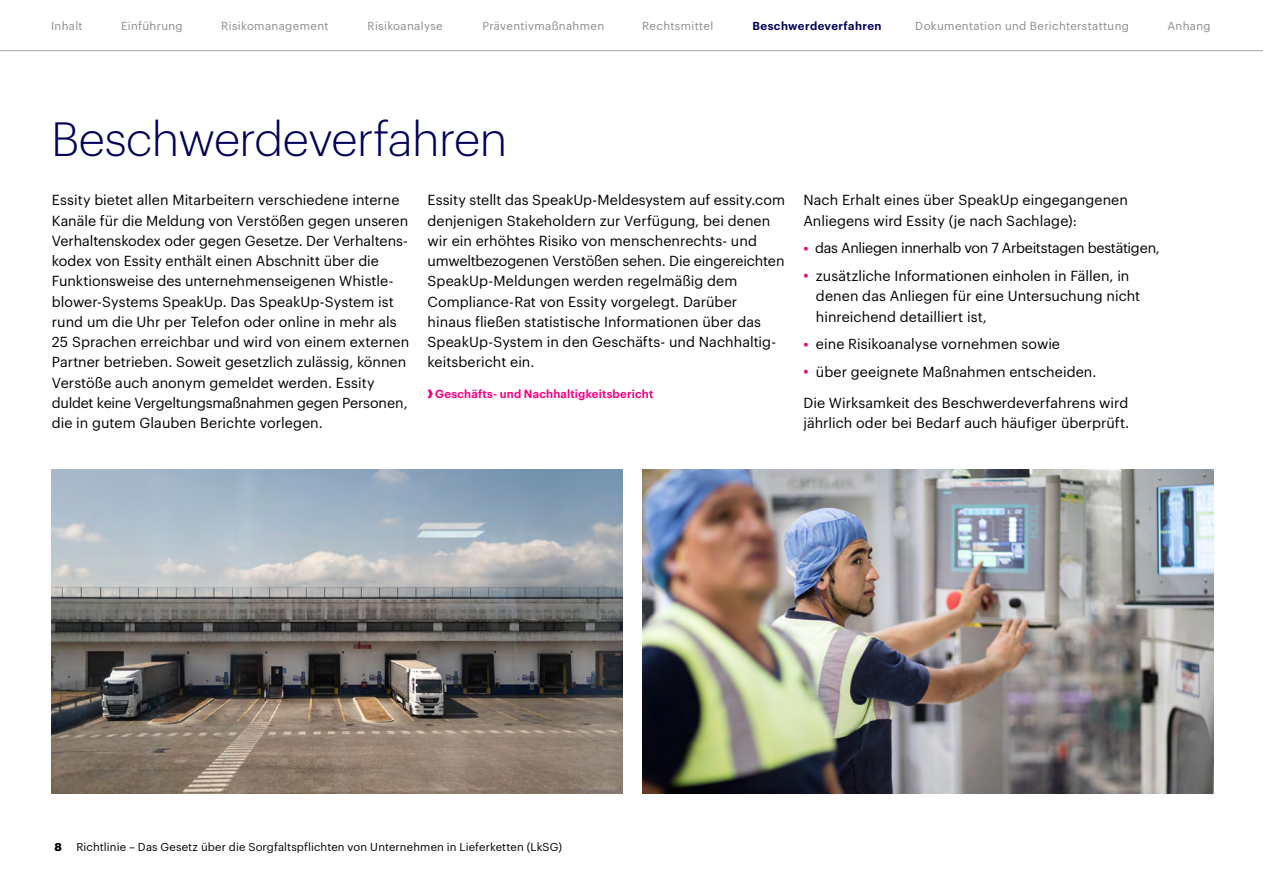
<style>
.page{position:relative;width:1263px;height:893px;background:#fff}
.page>*{position:absolute;margin:0;border:0;box-sizing:border-box;transform-origin:0 0}
.t1{font:300 47.1px "Graphik";letter-spacing:-.01em;color:#000059}
.t2{font:14.25px/20.2px "Graphik";color:#000}
.t3{font:14.25px "Graphik";letter-spacing:-.02em;color:#000}
.t4{font:11.4px "Graphik";letter-spacing:.03em;color:#888b8d}
.t5{font:600 11.4px "Graphik";letter-spacing:.015em;color:#f50082}
.t6{font:600 11.4px "Graphik";letter-spacing:.035em;color:#000059}
.t7{font:11.25px "Graphik";letter-spacing:.01em;color:#000}
.t8{font:700 11.25px "Graphik";color:#000}
.s1{font-weight:600;color:#e6007d}
</style>
<div class="page">
<hr style="left:0;top:50px;width:1263px;height:1px;background:#a6a8aa">
<svg style="left:428px;top:390px;width:5px;height:8px"></svg>
<img style="left:642px;top:469px;width:571px;height:325px">
<img style="left:51px;top:469px;width:571px;height:325px">
<p class="t4" style="left:51px;top:17px;width:33px">Inhalt</p>
<p class="t4" style="left:121px;top:17px;width:63px">Einführung</p>
<p class="t4" style="left:221px;top:17px;width:109px">Risikomanagement</p>
<p class="t4" style="left:367px;top:17px;width:77px">Risikoanalyse</p>
<p class="t4" style="left:482px;top:17px;width:123px">Präventivmaßnahmen</p>
<p class="t4" style="left:642px;top:17px;width:73px">Rechtsmittel</p>
<p class="t6" style="left:753px;top:17px;width:130px">Beschwerdeverfahren</p>
<p class="t4" style="left:915px;top:17px;width:215px">Dokumentation und Berichterstattung</p>
<p class="t4" style="left:1167px;top:17px;width:45px">Anhang</p>
<h1 class="t1" style="left:51px;top:104px;width:458px">Beschwerdeverfahren</h1>
<p class="t2" style="left:52px;top:189px;width:359px">Essity bietet allen Mitarbeitern verschiedene interne Kanäle für die Meldung von Verstößen gegen unseren Verhaltenskodex oder gegen Gesetze. Der Verhaltens&shy;kodex von Essity enthält einen Abschnitt über die Funktionsweise des unternehmenseigenen Whistle&shy;blower-Systems SpeakUp. Das SpeakUp-System ist rund um die Uhr per Telefon oder online in mehr als 25 Sprachen erreichbar und wird von einem externen Partner betrieben. Soweit gesetzlich zulässig, können Verstöße auch anonym gemeldet werden. Essity duldet keine Vergeltungsmaßnahmen gegen Personen, die in gutem Glauben Berichte vorlegen.</p>
<p class="t2" style="left:428px;top:189px;width:359px">Essity stellt das SpeakUp-Meldesystem auf essity.com denjenigen Stakeholdern zur Verfügung, bei denen wir ein erhöhtes Risiko von menschenrechts- und umweltbezogenen Verstößen sehen. Die eingereichten SpeakUp-Meldungen werden regelmäßig dem Compliance-Rat von Essity vorgelegt. Darüber<br>hinaus fließen statistische Informationen über das SpeakUp-System in den Geschäfts- und Nachhaltig&shy;keitsbericht ein.</p>
<p class="t5" style="left:435px;top:385px;width:220px">Geschäfts- und Nachhaltigkeitsbericht</p>
<p class="t2" style="left:803px;top:189px;width:326px">Nach Erhalt eines über SpeakUp eingegangenen<br>Anliegens wird Essity (je nach Sachlage):</p>
<p class="t3" style="left:803px;top:237px;width:358px"><span class="s1">•</span> das Anliegen innerhalb von 7 Arbeitstagen bestätigen,</p>
<p class="t2" style="left:816px;top:265px;width:326px;text-indent:-13px"><span class="s1">•</span> zusätzliche Informationen einholen in Fällen, in denen das Anliegen für eine Untersuchung nicht hinreichend detailliert ist,</p>
<p class="t2" style="left:803px;top:333px;width:258px"><span class="s1">•</span> eine Risikoanalyse vornehmen sowie</p>
<p class="t2" style="left:803px;top:355px;width:326px;line-height:30.8px"><span class="s1">•</span> über geeignete Maßnahmen entscheiden.<br>Die Wirksamkeit des Beschwerdeverfahrens wird</p>
<p class="t2" style="left:803px;top:412px;width:327px">jährlich oder bei Bedarf auch häufiger überprüft.</p>
<p class="t8" style="left:54px;top:838px;width:9px">8</p>
<p class="t7" style="left:76px;top:839px;width:487px">Richtlinie – Das Gesetz über die Sorgfaltspflichten von Unternehmen in Lieferketten (LkSG)</p>
</div>
